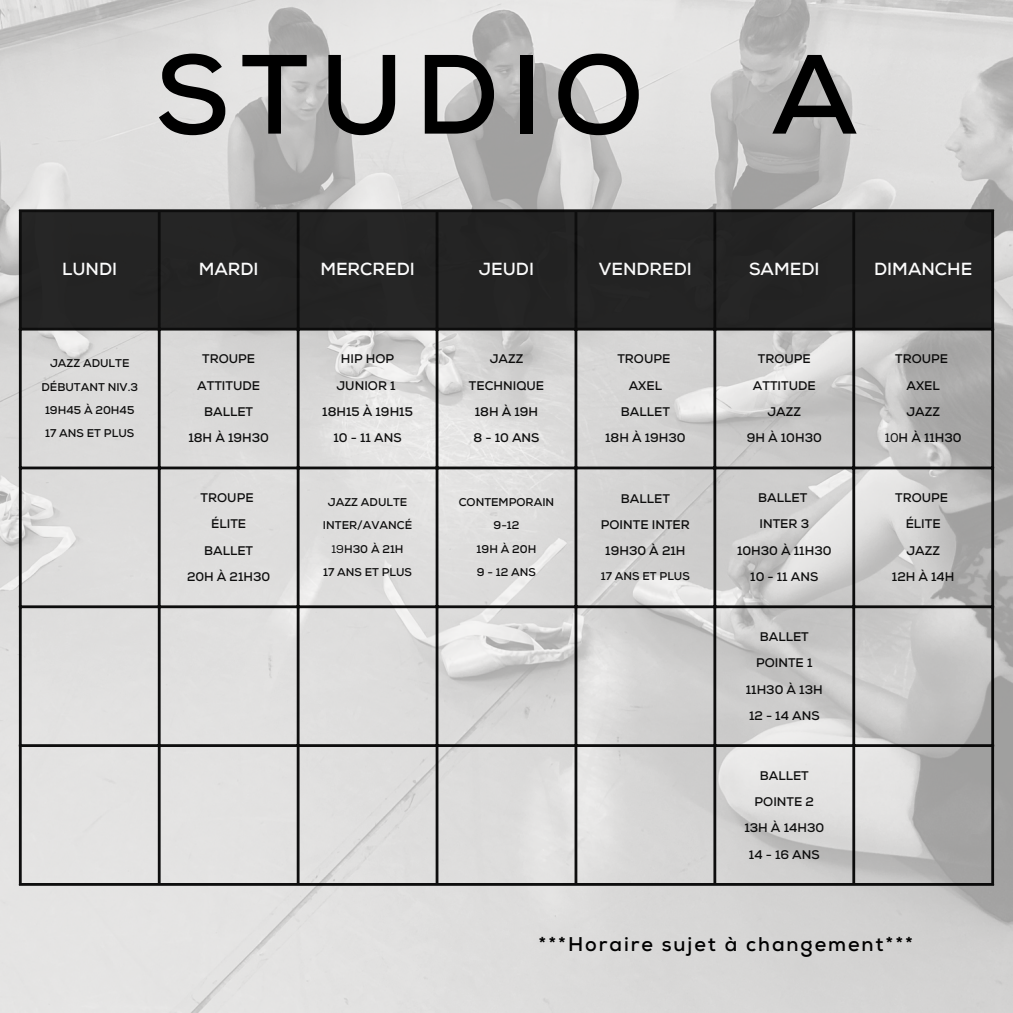
<style>
.page{position:relative;width:1013px;height:1013px;background:#fff}
.page>*{position:absolute;margin:0;border:0;box-sizing:border-box;transform-origin:0 0}
.t1{font:700 112.38px "Nexa";letter-spacing:.095em;color:#000}
.t2{font:700 19.88px "Nexa";letter-spacing:.095em;color:#000}
.t3{font:700 17.5px "Nexa";color:#fff}
.t4{font:700 12.5px/26.2px "Nexa";color:#000;text-align:center}
.t5{font:700 11.25px/23.5px "Nexa";color:#000;text-align:center}
.s1{font-weight:400}
</style>
<div class="page">
<img style="left:0;top:0;width:1012px;height:1012px">
<div style="left:22px;top:212px;width:969px;height:116px;background:#242424"></div>
<hr style="left:19px;top:212px;width:3px;height:671px;background:#000">
<hr style="left:158px;top:212px;width:3px;height:671px;background:#000">
<hr style="left:297px;top:212px;width:2px;height:671px;background:#000">
<hr style="left:435px;top:212px;width:3px;height:671px;background:#000">
<hr style="left:574px;top:212px;width:3px;height:671px;background:#000">
<hr style="left:713px;top:212px;width:3px;height:671px;background:#000">
<hr style="left:852px;top:212px;width:3px;height:671px;background:#000">
<hr style="left:991px;top:212px;width:3px;height:671px;background:#000">
<hr style="left:19px;top:209px;width:975px;height:3px;background:#000">
<hr style="left:19px;top:328px;width:975px;height:2px;background:#000">
<hr style="left:19px;top:466px;width:975px;height:3px;background:#000">
<hr style="left:19px;top:605px;width:975px;height:3px;background:#000">
<hr style="left:19px;top:744px;width:975px;height:3px;background:#000">
<hr style="left:19px;top:883px;width:975px;height:2px;background:#000">
<h1 class="t1" style="left:155px;top:28px;width:703px">STUDIO A</h1>
<h3 class="t3" style="left:62px;top:258px;width:57px">LUNDI</h3>
<h3 class="t3" style="left:199px;top:258px;width:61px">MARDI</h3>
<h3 class="t3" style="left:320px;top:258px;width:96px">MERCREDI</h3>
<h3 class="t3" style="left:479px;top:258px;width:57px">JEUDI</h3>
<h3 class="t3" style="left:599px;top:258px;width:95px">VENDREDI</h3>
<h3 class="t3" style="left:749px;top:258px;width:72px">SAMEDI</h3>
<h3 class="t3" style="left:874px;top:258px;width:100px">DIMANCHE</h3>
<p class="t5" style="left:41px;top:352px;width:98px">JAZZ ADULTE<br>DÉBUTANT NIV.3<br>19H45 À 20H45<br>17 ANS ET PLUS</p>
<p class="t4" style="left:188px;top:346px;width:82px">TROUPE<br>ATTITUDE<br>BALLET<br>18H À 19H30</p>
<p class="t4" style="left:322px;top:346px;width:92px">HIP HOP<br>JUNIOR 1<br>18H15 À 19H15<br>10 - 11 ANS</p>
<p class="t4" style="left:469px;top:346px;width:77px">JAZZ<br>TECHNIQUE<br>18H À 19H<br>8 - 10 ANS</p>
<p class="t4" style="left:605px;top:346px;width:82px">TROUPE<br>AXEL<br>BALLET<br>18H À 19H30</p>
<p class="t4" style="left:746px;top:346px;width:77px">TROUPE<br>ATTITUDE<br>JAZZ<br>9H À 10H30</p>
<p class="t4" style="left:884px;top:346px;width:78px">TROUPE<br>AXEL<br>JAZZ<br><span class="s1">10</span>H À 11H30</p>
<p class="t4" style="left:187px;top:485px;width:85px">TROUPE<br>ÉLITE<br>BALLET<br>20H À 21H30</p>
<p class="t5" style="left:323px;top:490px;width:91px">JAZZ ADULTE<br>INTER/AVANCÉ<br><span class="s1">19</span>H30 À 21H<br>17 ANS ET PLUS</p>
<p class="t5" style="left:459px;top:490px;width:97px">CONTEMPORAIN<br>9-12<br>19H À 20H<br>9 - 12 ANS</p>
<p class="t4" style="left:601px;top:486px;width:90px">BALLET<br>POINTE INTER<br>19H30 À 21H</p>
<p class="t5" style="left:601px;top:564px;width:90px">17 ANS ET PLUS</p>
<p class="t4" style="left:737px;top:485px;width:96px">BALLET<br>INTER 3<br>10H30 À 11H30<br>10 - 11 ANS</p>
<p class="t4" style="left:891px;top:485px;width:64px">TROUPE<br>ÉLITE<br>JAZZ<br>12H À 14H</p>
<p class="t4" style="left:745px;top:624px;width:78px">BALLET<br>POINTE 1<br>11H30 À 13H<br>12 - 14 ANS</p>
<p class="t4" style="left:744px;top:762px;width:81px">BALLET<br>POINTE 2<br>13H À 14H30<br>14 - 16 ANS</p>
<h2 class="t2" style="left:538px;top:932px;width:376px">***Horaire sujet à changement***</h2>
</div>
